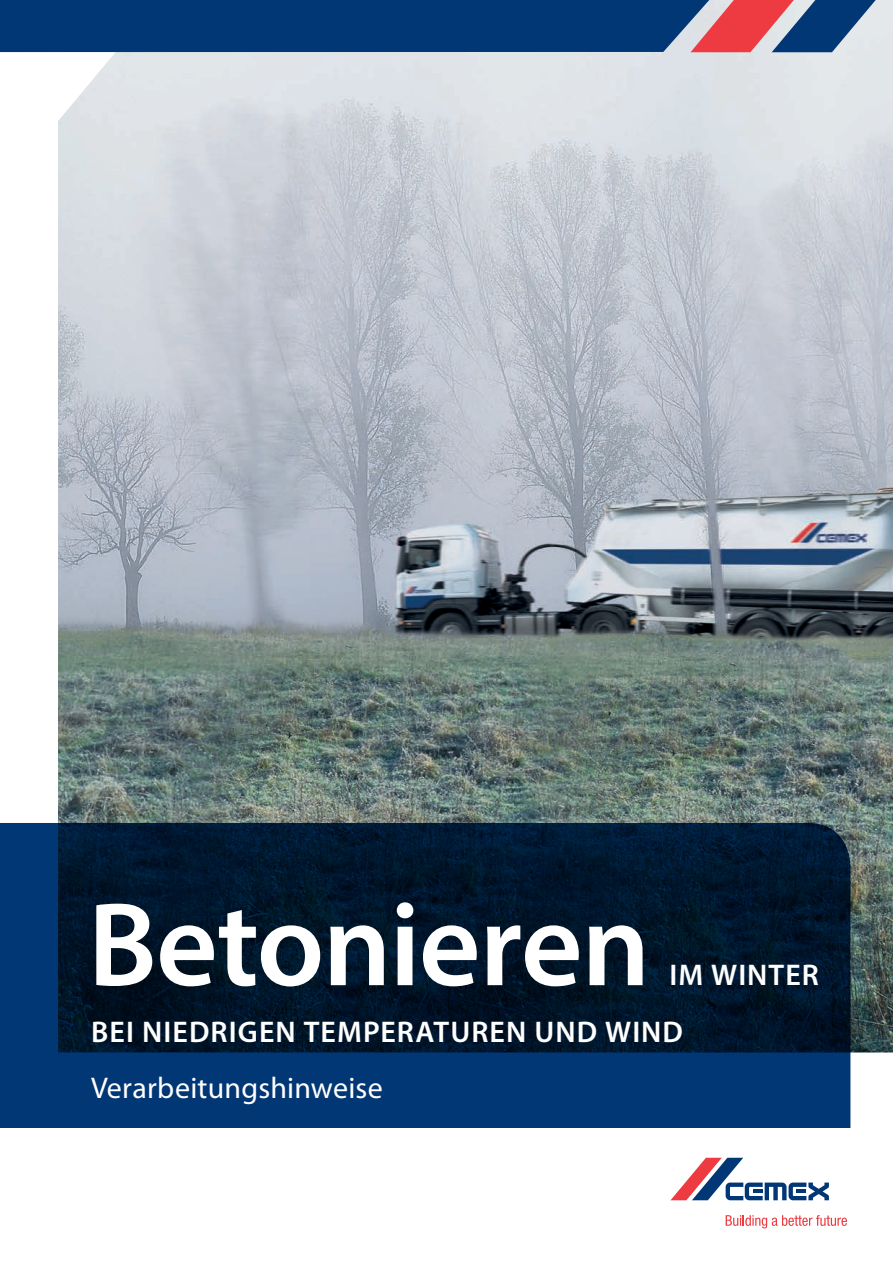
<style>
.page{position:relative;width:893px;height:1263px;background:#fff}
.page>*{position:absolute;margin:0;border:0;box-sizing:border-box;transform-origin:0 0}
.t1{font:600 120px "Myriad Pro";letter-spacing:-.01em;color:#fff}
.t2{font:600 30px/56.8px "Myriad Pro";letter-spacing:.035em;color:#fff}
.t3{font:30px "Myriad Pro";letter-spacing:.005em;color:#fff}
</style>
<div class="page">
<img style="left:58px;top:52px;width:835px;height:1000px">
<svg style="left:0;top:823px;width:850px;height:305px;background:#001f41"></svg>
<svg style="left:0;top:0;width:893px;height:52px;background:#26487c"></svg>
<svg style="left:726px;top:1215px;width:121px;height:13px"></svg>
<svg style="left:671px;top:1158px;width:158px;height:42px"></svg>
<h1 class="t1" style="left:88px;top:868px;width:564px">Betonieren</h1>
<p class="t2" style="left:91px;top:946px;width:729px;text-indent:578px">IM WINTER<br>BEI NIEDRIGEN TEMPERATUREN UND WIND</p>
<p class="t3" style="left:91px;top:1069px;width:293px">Verarbeitungshinweise</p>
</div>
